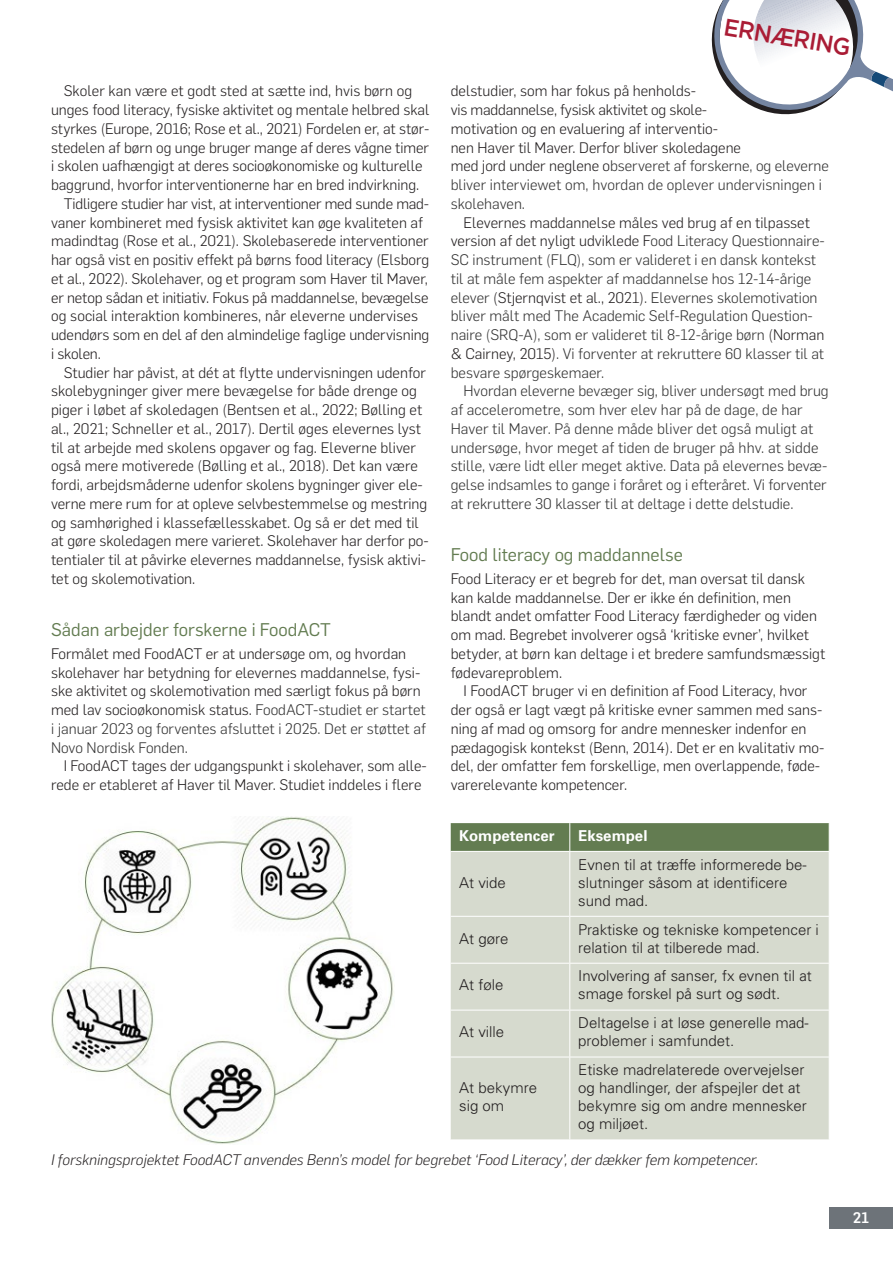
<style>
.page{position:relative;width:893px;height:1263px;background:#fff}
.page>*{position:absolute;margin:0;border:0;box-sizing:border-box;transform-origin:0 0}
.t1{font:500 24.15px "Gotham";color:#aa1c35;scale:.94 1}
.t2{font:18px "Flama";color:#637c51}
.t3{font:300 15px/18.8px "Flama";color:#231f20}
.t4{font:300 15px/18.8px "Flama";color:#333}
.t5{font:300 15px/18px "Univers";color:#231f20}
.t6{font:italic 300 15px "Flama";color:#231f20}
.t7{font:700 15px "Univers";color:#fff}
.t8{font:500 15px "Flama";color:#fff}
.s1{color:#333}
.s2{color:#231f20}
</style>
<div class="page">
<div style="left:829px;top:1208px;width:64px;height:21px;background:#6d7379"></div>
<div style="left:451px;top:852px;width:378px;height:287px;background:#d6dace"></div>
<svg style="left:451px;top:823px;width:379px;height:28px;background:#657d53"></svg>
<hr style="left:569px;top:852px;width:1px;height:64px;background:#fff">
<hr style="left:451px;top:916px;width:119px;height:1px;background:#fff">
<hr style="left:570px;top:916px;width:260px;height:1px;background:#fff">
<hr style="left:569px;top:917px;width:1px;height:46px;background:#fff">
<hr style="left:451px;top:963px;width:119px;height:1px;background:#fff">
<hr style="left:570px;top:963px;width:260px;height:1px;background:#fff">
<hr style="left:569px;top:963px;width:1px;height:47px;background:#fff">
<hr style="left:451px;top:1010px;width:119px;height:1px;background:#fff">
<hr style="left:570px;top:1010px;width:260px;height:1px;background:#fff">
<hr style="left:569px;top:1010px;width:1px;height:47px;background:#fff">
<hr style="left:451px;top:1057px;width:119px;height:1px;background:#fff">
<hr style="left:570px;top:1057px;width:260px;height:1px;background:#fff">
<hr style="left:569px;top:1057px;width:1px;height:82px;background:#fff">
<img style="left:51px;top:816px;width:343px;height:328px">
<svg style="left:711px;top:0;width:182px;height:115px"></svg>
<p class="t3" style="left:64px;top:81px;width:350px">Skoler kan være et godt sted at sætte ind, hvis børn og</p>
<p class="t3" style="left:51px;top:100px;width:380px">unges food literacy, fysiske aktivitet og mentale helbred skal</p>
<p class="t3" style="left:51px;top:118px;width:380px">styrkes (Europe, 2016; Rose et al., 2021) Fordelen er, at stør-</p>
<p class="t3" style="left:51px;top:137px;width:380px">stedelen af børn og unge bruger mange af deres vågne timer</p>
<p class="t3" style="left:51px;top:156px;width:373px">i skolen uafhængigt at deres socioøkonomiske og kulturelle</p>
<p class="t3" style="left:51px;top:175px;width:370px">baggrund, hvorfor interventionerne har en bred indvirkning.</p>
<p class="t3" style="left:64px;top:193px;width:367px">Tidligere studier har vist, at interventioner med sunde mad-</p>
<p class="t3" style="left:51px;top:212px;width:373px">vaner kombineret med fysisk aktivitet kan øge kvaliteten af</p>
<p class="t3" style="left:51px;top:231px;width:379px">madindtag (Rose et al., 2021). Skolebaserede interventioner</p>
<p class="t3" style="left:51px;top:250px;width:380px">har også vist en positiv effekt på børns food literacy (Elsborg</p>
<p class="t3" style="left:51px;top:268px;width:378px">et al., 2022). Skolehaver, og et program som Haver til Maver,</p>
<p class="t3" style="left:51px;top:287px;width:379px">er netop sådan et initiativ. Fokus på maddannelse, bevægelse</p>
<p class="t3" style="left:51px;top:306px;width:369px">og social interaktion kombineres, når eleverne undervises</p>
<p class="t3" style="left:51px;top:325px;width:380px">udendørs som en del af den almindelige faglige undervisning</p>
<p class="t3" style="left:51px;top:343px;width:51px">i skolen.</p>
<p class="t3" style="left:64px;top:362px;width:364px">Studier har påvist, at dét at flytte undervisningen udenfor</p>
<p class="t3" style="left:51px;top:381px;width:368px">skolebygninger giver mere bevægelse for både drenge og</p>
<p class="t3" style="left:51px;top:400px;width:373px">piger i løbet af skoledagen (Bentsen et al., 2022; Bølling et</p>
<p class="t3" style="left:51px;top:418px;width:372px">al., 2021; Schneller et al., 2017). Dertil øges elevernes lyst</p>
<p class="t3" style="left:51px;top:437px;width:366px">til at arbejde med skolens opgaver og fag. Eleverne bliver</p>
<p class="t3" style="left:51px;top:456px;width:368px">også mere motiverede (Bølling et al., 2018). Det kan være</p>
<p class="t3" style="left:51px;top:475px;width:373px">fordi, arbejdsmåderne udenfor skolens bygninger giver ele-</p>
<p class="t3" style="left:51px;top:493px;width:378px">verne mere rum for at opleve selvbestemmelse og mestring</p>
<p class="t3" style="left:51px;top:512px;width:369px">og samhørighed i klassefællesskabet. Og så er det med til</p>
<p class="t3" style="left:51px;top:531px;width:379px">at gøre skoledagen mere varieret. Skolehaver har derfor po-</p>
<p class="t3" style="left:51px;top:550px;width:377px">tentialer til at påvirke elevernes maddannelse, fysisk aktivi-</p>
<p class="t3" style="left:51px;top:568px;width:146px">tet og skolemotivation.</p>
<p class="t2" style="left:51px;top:617px;width:281px">Sådan arbejder forskerne i FoodACT</p>
<p class="t3" style="left:51px;top:643px;width:376px">Formålet med FoodACT er at undersøge om, og hvordan skolehaver har betydning for elevernes maddannelse, fysi&shy;ske aktivitet og skolemotivation med særligt fokus på børn med lav socioøkonomisk status. <span class="s1">FoodACT-studiet er startet i januar 2023 og forventes afsluttet i 2025. Det er støttet af Novo Nordisk Fonden.</span></p>
<p class="t3" style="left:51px;top:756px;width:376px;text-align:right">I FoodACT tages der udgangspunkt i skolehaver, som alle&shy;rede er etableret af Haver til Maver. Studiet inddeles i flere</p>
<h1 class="t1" style="left:727px;top:12px;width:138px;rotate:10deg">ERNÆRING</h1>
<p class="t3" style="left:451px;top:81px;width:380px">delstudier, som har fokus på henholds-<br>vis maddannelse, fysisk aktivitet og skole-<br>motivation og en evaluering af interventio-<br>nen Haver til Maver. Derfor bliver skoledagene<br>med jord under neglene o<span class="s1">bserveret af forskerne, og eleverne bliver interviewet om, hvordan de oplever undervisningen i skolehaven.</span></p>
<p class="t4" style="left:451px;top:212px;width:376px;text-indent:13px"><span class="s2">Elevernes maddannelse måles ved brug af en tilpasset version af det nyligt udviklede F</span>ood Literacy Questionnaire-SC instrument (FLQ), som er valideret i en dansk kontekst til at måle fem aspekter af maddannelse hos 12-14-årige elever <span class="s2">(Stjernqvist et al., 2021)</span>. Elevernes skolemotivation bliver målt med The Academic Self-Regulation Question&shy;naire (SRQ-A), som er valideret til 8-12-årige børn <span class="s2">(Norman &amp; Cairney, 2015)</span>. Vi forventer at rekruttere 60 klasser til at besvare spørgeskemaer.</p>
<p class="t4" style="left:451px;top:381px;width:380px;text-indent:13px">Hvordan eleverne bevæger sig, bliver undersøgt med brug af accelerometre, som hver elev har på de dage, de har Haver til Maver. På denne måde bliver det også muligt at undersøge, hvor meget af tiden de bruger på hhv. at sidde stille, være lidt eller meget aktive. Data på elevernes bevæ&shy;gelse indsamles to gange i foråret og i efteråret. Vi forventer at rekruttere 30 klasser til at deltage i dette delstudie.</p>
<p class="t2" style="left:451px;top:542px;width:234px">Food literacy og maddannelse</p>
<p class="t3" style="left:451px;top:568px;width:376px">Food Literacy er et begreb for det, man oversat til dansk kan kalde maddannelse. Der er ikke én definition, men blandt andet omfatter Food Literacy færdigheder og viden om mad. Begrebet involverer også ‘kritiske evner’, hvilket betyder, at børn kan deltage i et bredere samfundsmæssigt fødevareproblem.</p>
<p class="t3" style="left:451px;top:681px;width:375px;text-indent:13px">I FoodACT bruger vi en definition af Food Literacy, hvor der også er lagt vægt på kritiske evner sammen med sans&shy;ning af mad og omsorg for andre mennesker indenfor en pædagogisk kontekst (Benn, 2014). Det er en kvalitativ mo&shy;del, der omfatter fem forskellige, men overlappende, føde&shy;varerelevante kompetencer.</p>
<p class="t7" style="left:459px;top:827px;width:97px">Kompetencer</p>
<p class="t7" style="left:578px;top:827px;width:71px">Eksempel</p>
<p class="t5" style="left:459px;top:873px;width:48px">At vide</p>
<p class="t5" style="left:578px;top:855px;width:230px">Evnen til at træffe informerede be&shy;slutninger såsom at identificere sund mad.</p>
<p class="t5" style="left:459px;top:929px;width:51px">At gøre</p>
<p class="t5" style="left:578px;top:920px;width:242px">Praktiske og tekniske kompetencer i relation til at tilberede mad.</p>
<p class="t5" style="left:459px;top:976px;width:46px">At føle</p>
<p class="t5" style="left:578px;top:967px;width:235px">Involvering af sanser, fx evnen til at smage forskel på surt og sødt.</p>
<p class="t5" style="left:459px;top:1023px;width:46px">At ville</p>
<p class="t5" style="left:578px;top:1014px;width:232px">Deltagelse i at løse generelle mad&shy;problemer i samfundet.</p>
<p class="t5" style="left:459px;top:1079px;width:79px">At bekymre sig om</p>
<p class="t5" style="left:578px;top:1061px;width:230px">Etiske madrelaterede overvejelser og handlinger, der afspejler det at bekymre sig om andre mennesker og miljøet.</p>
<p class="t6" style="left:51px;top:1150px;width:709px">I forskningsprojektet FoodACT anvendes Benn’s model for begrebet ‘Food Literacy’, der dækker fem kompetencer.</p>
<p class="t8" style="left:853px;top:1207px;width:18px">21</p>
</div>
